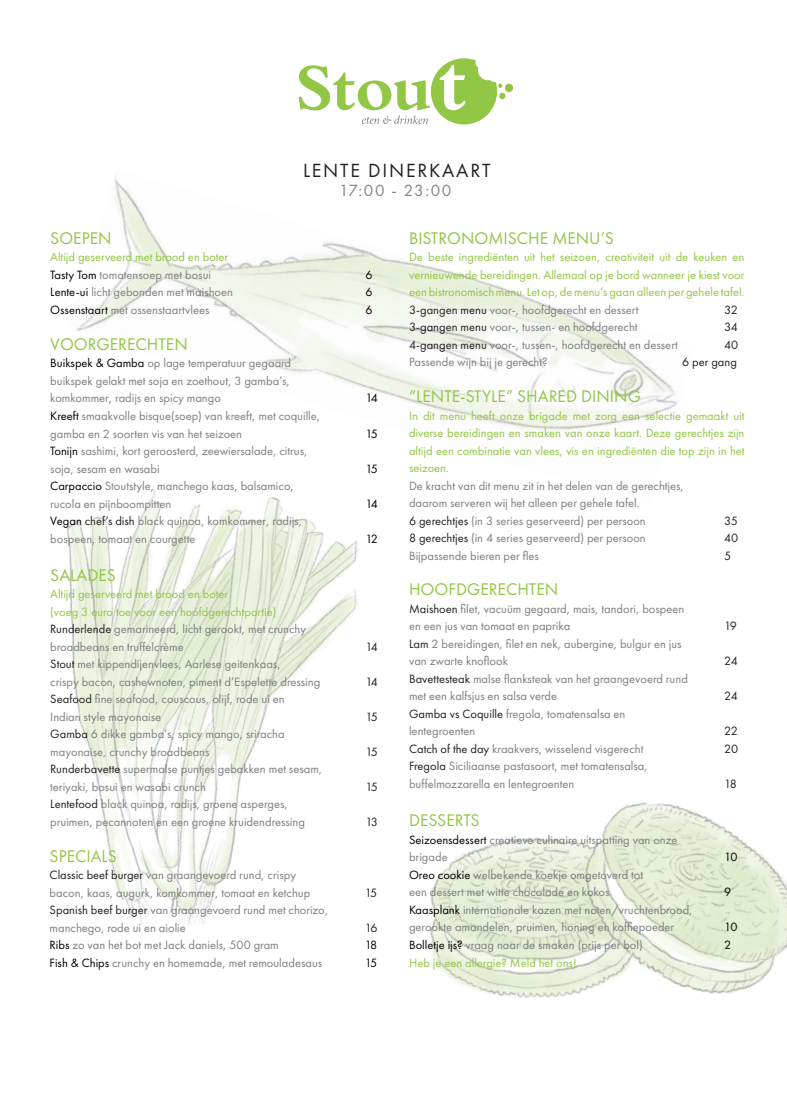
<style>
.page{position:relative;width:787px;height:1095px;background:#fff}
.page>*{position:absolute;margin:0;border:0;box-sizing:border-box;transform-origin:0 0}
.t1{font:19.75px "Futura PT";letter-spacing:.09em;color:#231f20}
.t2{font:17.5px "Futura PT";color:#91c644}
.t3{font:16.88px "Futura PT";letter-spacing:.07em;color:#808285}
.t4{font:12.5px/17.5px "Futura PT";color:#7c7f7f}
.t5{font:12.5px/17.5px "Futura PT";color:#91c644}
.t6{font:12.5px "Futura PT";letter-spacing:-.05em;color:#231f20}
.t7{font:12.5px "Futura PT";letter-spacing:-.095em;color:#000001}
.t8{font:12.5px "Futura PT";letter-spacing:-.125em;color:#000}
.s1{color:#000001}
.s2{color:#7c7f7f}
.s3{color:#000}
.s4{color:#231f20}
</style>
<div class="page">
<img style="left:77px;top:176px;width:600px;height:255px">
<img style="left:430px;top:802px;width:357px;height:196px">
<img style="left:67px;top:488px;width:292px;height:439px">
<div style="left:505px;top:84px;width:8px;height:8px;background:#91c744;border-radius:50%"></div>
<svg style="left:298px;top:58px;width:207px;height:66px"></svg>
<h1 class="t1" style="left:303px;top:158px;width:189px">LENTE DINERKAART</h1>
<h3 class="t3" style="left:339px;top:180px;width:114px">17:00 - 23:00</h3>
<h2 class="t2" style="left:50px;top:227px;width:63px">SOEPEN</h2>
<p class="t5" style="left:50px;top:248px;width:179px">Altijd geserveerd met brood en boter<br><span class="s1">Tasty Tom</span> <span class="s2">tomatensoep met bosui</span></p>
<p class="t7" style="left:365px;top:267px;width:9px">6</p>
<p class="t4" style="left:50px;top:283px;width:184px"><span class="s1">Lente-ui</span> licht gebonden met maishoen</p>
<p class="t7" style="left:365px;top:284px;width:9px">6</p>
<p class="t4" style="left:50px;top:301px;width:161px"><span class="s1">Ossenstaart</span> met ossenstaartvlees</p>
<p class="t7" style="left:365px;top:302px;width:9px">6</p>
<h2 class="t2" style="left:50px;top:334px;width:139px">VOORGERECHTEN</h2>
<p class="t4" style="left:50px;top:354px;width:242px;text-align:justify"><span class="s3">Buikspek &amp; Gamba</span> op lage temperatuur gegaard buikspek gelakt met soja en zoethout, 3 gamba’s, komkommer, radijs en spicy mango</p>
<p class="t8" style="left:365px;top:391px;width:14px">14</p>
<p class="t4" style="left:50px;top:407px;width:271px"><span class="s3">Kreeft</span> smaakvolle bisque(soep) van kreeft, met coquille, gamba en 2 soorten vis van het seizoen</p>
<p class="t4" style="left:50px;top:442px;width:259px"><span class="s3">Tonijn</span> sashimi, kort geroosterd, zeewiersalade, citrus, soja, sesam en wasabi</p>
<p class="t4" style="left:50px;top:477px;width:245px"><span class="s3">Carpaccio</span> Stoutstyle, manchego kaas, balsamico, rucola en pijnboompitten</p>
<p class="t4" style="left:50px;top:512px;width:253px"><span class="s3">Vegan</span> <span class="s4">chef’s dish</span> black quinoa, komkommer, radijs, bospeen, tomaat en courgette</p>
<h2 class="t2" style="left:50px;top:564px;width:67px">SALADES</h2>
<p class="t5" style="left:50px;top:585px;width:257px">Altijd geserveerd met brood en boter<br>(voeg 3 euro toe voor een hoofdgerechtportie)<br><span class="s4">Runderlende</span> <span class="s2">gemarineerd, licht gerookt, met crunchy broadbeans en truffelcrème</span></p>
<p class="t4" style="left:50px;top:655px;width:271px"><span class="s4">Stout</span> met kippendijenvlees, Aarlese geitenkaas,<br>crispy bacon, cashewnoten, piment d’Espelette dressing</p>
<p class="t4" style="left:50px;top:690px;width:236px"><span class="s4">Seafood</span> fine seafood, couscous, olijf, rode ui en<br>Indian style mayonaise</p>
<p class="t4" style="left:50px;top:725px;width:236px"><span class="s4">Gamba</span> 6 dikke gamba’s, spicy mango, sriracha mayonaise, crunchy broadbeans</p>
<p class="t4" style="left:50px;top:760px;width:273px"><span class="s4">Runderbavette</span> supermalse puntjes gebakken met sesam, teriyaki, bosui en wasabi crunch</p>
<p class="t4" style="left:50px;top:795px;width:256px"><span class="s4">Lentefood</span> black quinoa, radijs, groene asperges, pruimen, pecannoten en een groene kruidendressing</p>
<h2 class="t2" style="left:50px;top:845px;width:69px">SPECIALS</h2>
<p class="t4" style="left:50px;top:866px;width:262px"><span class="s4">Classic beef burger</span> van graangevoerd rund, crispy bacon, kaas, augurk, komkommer, tomaat en ketchup</p>
<p class="t4" style="left:50px;top:901px;width:280px"><span class="s4">Spanish beef burger</span> van graangevoerd rund met chorizo, manchego, rode ui en aiolie</p>
<p class="t8" style="left:365px;top:426px;width:14px">15</p>
<p class="t8" style="left:365px;top:461px;width:14px">15</p>
<p class="t8" style="left:365px;top:496px;width:14px">14</p>
<p class="t8" style="left:365px;top:531px;width:14px">12</p>
<p class="t6" style="left:365px;top:639px;width:14px">14</p>
<p class="t6" style="left:365px;top:674px;width:14px">14</p>
<p class="t6" style="left:365px;top:709px;width:14px">15</p>
<p class="t6" style="left:365px;top:744px;width:14px">15</p>
<p class="t6" style="left:365px;top:779px;width:14px">15</p>
<p class="t6" style="left:365px;top:814px;width:14px">13</p>
<p class="t6" style="left:365px;top:885px;width:14px">15</p>
<p class="t6" style="left:365px;top:920px;width:14px">16</p>
<h2 class="t2" style="left:409px;top:227px;width:206px">BISTRONOMISCHE MENU’S</h2>
<p class="t5" style="left:409px;top:248px;width:337px;text-align:justify">De beste ingrediënten uit het seizoen, creativiteit uit de keuken en vernieuwende bereidingen. Allemaal op je bord wanneer je kiest voor een bistronomisch menu. Let op, de menu’s gaan alleen per gehele tafel.<br><span class="s4">3-gangen menu</span> <span class="s2">voor-, hoofdgerecht en dessert</span></p>
<p class="t6" style="left:724px;top:302px;width:15px">32</p>
<p class="t4" style="left:409px;top:318px;width:230px"><span class="s4">3-gangen menu</span> voor-, tussen- en hoofdgerecht</p>
<p class="t6" style="left:724px;top:319px;width:15px">34</p>
<p class="t4" style="left:409px;top:336px;width:270px"><span class="s4">4-gangen menu</span> voor-, tussen-, hoofdgerecht en dessert</p>
<p class="t6" style="left:724px;top:337px;width:16px">40</p>
<p class="t4" style="left:409px;top:353px;width:140px">Passende wijn bij je gerecht?</p>
<p class="t6" style="left:682px;top:354px;width:56px">6 per gang</p>
<h2 class="t2" style="left:409px;top:386px;width:233px">“LENTE-STYLE” SHARED DINING</h2>
<p class="t5" style="left:409px;top:407px;width:337px;text-align:justify">In dit menu heeft onze brigade met zorg een selectie gemaakt uit diverse bereidingen en smaken van onze kaart. Deze gerechtjes zijn altijd een combinatie van vlees, vis en ingrediënten die top zijn in het seizoen.</p>
<p class="t4" style="left:409px;top:477px;width:276px">De kracht van dit menu zit in het delen van de gerechtjes, daarom serveren wij het alleen per gehele tafel.<br><span class="s4">6 gerechtjes</span> (in 3 series geserveerd) per persoon</p>
<p class="t6" style="left:724px;top:513px;width:15px">35</p>
<p class="t4" style="left:409px;top:529px;width:238px"><span class="s4">8 gerechtjes</span> (in 4 series geserveerd) per persoon</p>
<p class="t6" style="left:724px;top:531px;width:16px">40</p>
<p class="t4" style="left:409px;top:547px;width:131px">Bijpassende bieren per fles</p>
<p class="t6" style="left:724px;top:548px;width:9px">5</p>
<h2 class="t2" style="left:409px;top:579px;width:151px">HOOFDGERECHTEN</h2>
<p class="t4" style="left:409px;top:600px;width:277px"><span class="s4">Maishoen</span> filet, vacuüm gegaard, mais, tandori, bospeen en een jus van tomaat en paprika</p>
<p class="t4" style="left:409px;top:635px;width:274px"><span class="s4">Lam</span> 2 bereidingen, filet en nek, aubergine, bulgur en jus van zwarte knoflook</p>
<p class="t4" style="left:409px;top:670px;width:280px"><span class="s4">Bavettesteak</span> malse flanksteak van het graangevoerd rund met een kalfsjus en salsa verde</p>
<p class="t4" style="left:409px;top:705px;width:218px"><span class="s4">Gamba vs Coquille</span> fregola, tomatensalsa en lentegroenten</p>
<p class="t6" style="left:724px;top:619px;width:14px">19</p>
<p class="t6" style="left:724px;top:654px;width:15px">24</p>
<p class="t6" style="left:724px;top:689px;width:15px">24</p>
<p class="t6" style="left:724px;top:724px;width:15px">22</p>
<p class="t4" style="left:409px;top:740px;width:236px"><span class="s4">Catch of the day</span> kraakvers, wisselend visgerecht</p>
<p class="t6" style="left:724px;top:741px;width:15px">20</p>
<p class="t4" style="left:409px;top:757px;width:240px"><span class="s4">Fregola</span> Siciliaanse pastasoort, met tomatensalsa, buffelmozzarella en lentegroenten</p>
<p class="t6" style="left:724px;top:776px;width:14px">18</p>
<h2 class="t2" style="left:409px;top:810px;width:72px">DESSERTS</h2>
<p class="t4" style="left:409px;top:830px;width:270px"><span class="s1">Seizoensdessert</span> creatieve culinaire uitspatting van onze brigade</p>
<p class="t4" style="left:409px;top:865px;width:235px"><span class="s1">Oreo cookie</span> welbekende koekje omgetoverd tot een dessert met witte chocolade en kokos</p>
<p class="t4" style="left:409px;top:900px;width:285px"><span class="s1">Kaasplank</span> internationale kazen met noten/vruchtenbrood, gerookte amandelen, pruimen, honing en koffiepoeder</p>
<p class="t7" style="left:724px;top:849px;width:15px">10</p>
<p class="t7" style="left:724px;top:884px;width:9px">9</p>
<p class="t7" style="left:724px;top:919px;width:15px">10</p>
<p class="t4" style="left:409px;top:935px;width:235px"><span class="s1">Bolletje ijs?</span> vraag naar de smaken (prijs per bol)</p>
<p class="t7" style="left:724px;top:937px;width:9px">2</p>
<p class="t4" style="left:50px;top:936px;width:231px"><span class="s1">Ribs</span> zo van het bot met Jack daniels, 500 gram</p>
<p class="t7" style="left:365px;top:937px;width:14px">18</p>
<p class="t4" style="left:50px;top:953px;width:274px"><span class="s1">Fish &amp; Chips</span> crunchy en homemade, met remouladesaus</p>
<p class="t7" style="left:365px;top:955px;width:14px">15</p>
<p class="t5" style="left:409px;top:954px;width:169px">Heb je een allergie? Meld het ons!</p>
</div>
